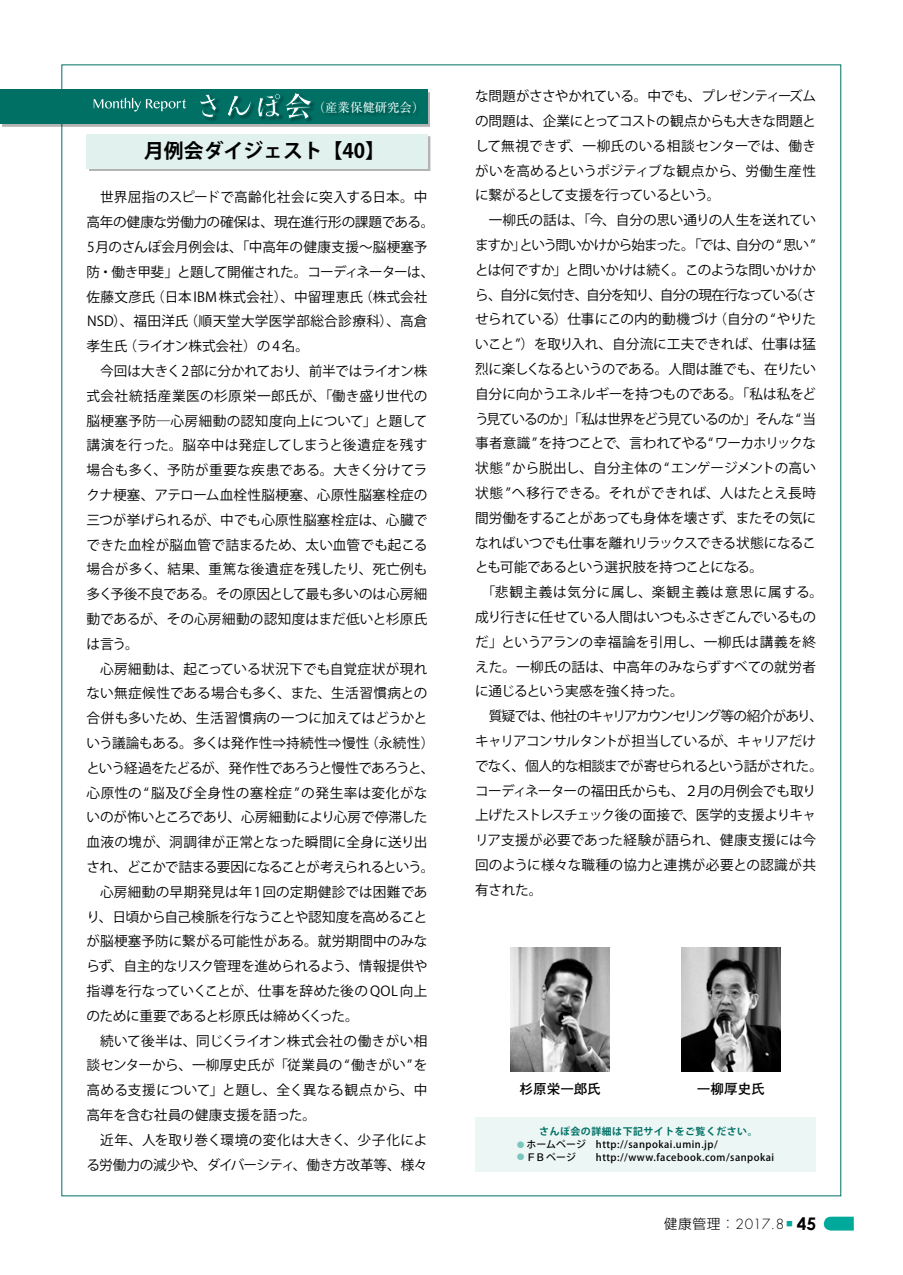
<style>
.page{position:relative;width:903px;height:1275px;background:#fff}
.page>*{position:absolute;margin:0;border:0;box-sizing:border-box;transform-origin:0 0}
.t1{font:700 19.78px "Koz Go Pro";color:#000}
.t2{font:700 17.32px "Century Gothic";color:#000}
.t3{font:13.65px/24.8px "Koz Go Pr 6 N";letter-spacing:-.01em;color:#000}
.t4{font:300 13.65px "Futura";color:#000}
.t5{font:700 13.65px "Futo Go B101 Pro";color:#000}
.t6{font:12.42px "Ryumin Pr 6";color:#fff}
.t7{font:500 9.97px/12.8px "Koz Go Pro";letter-spacing:.05em;color:#000}
.s1{font-weight:700;color:#007065}
.s2{font-weight:700;font-size:11.2px;color:#7ac6bc}
.s3{font-family:"Shin Go Pro"}
</style>
<div class="page">
<svg style="left:824px;top:1217px;width:30px;height:13px"></svg>
<div style="left:2px;top:92px;width:428px;height:35px;background:#b3b3b3"></div>
<div style="left:0;top:89px;width:428px;height:35px;background:#007065"></div>
<div style="left:89px;top:136px;width:341px;height:35px;background:#b3b3b3"></div>
<div style="left:87px;top:134px;width:341px;height:35px;background:#e1f1ee"></div>
<svg style="left:94px;top:98px;width:92px;height:14px"></svg>
<svg style="left:333px;top:106px;width:80px;height:8px"></svg>
<svg style="left:199px;top:93px;width:113px;height:27px"></svg>
<div style="left:475px;top:1117px;width:341px;height:54px;background:#ecf6f4"></div>
<img style="left:511px;top:947px;width:99px;height:124px">
<img style="left:681px;top:947px;width:99px;height:124px">
<p class="t6" style="left:313px;top:97px;width:113px">（産業保健研究会）</p>
<h1 class="t1" style="left:144px;top:138px;width:242px">月例会ダイジェスト【40】</h1>
<p class="t3" style="left:86px;top:185px;width:349px">　世界屈指のスピードで高齢化社会に突入する日本。中高年の健康な労働力の確保は、現在進行形の課題である。<br>5月のさんぽ会月例会は、｢中高年の健康支援～脳梗塞予防・働き甲斐｣と題して開催された。コーディネーターは、佐藤文彦氏（日本 IBM 株式会社）、中留理恵氏（株式会社<br>NSD）、福田洋氏（順天堂大学医学部総合診療科）、高倉孝生氏（ライオン株式会社）の 4 名。<br>　今回は大きく2 部に分かれており、前半ではライオン株式会社統括産業医の杉原栄一郎氏が、｢働き盛り世代の脳梗塞予防―心房細動の認知度向上について｣と題して講演を行った。脳卒中は発症してしまうと後遺症を残す場合も多く、予防が重要な疾患である。大きく分けてラクナ梗塞、アテローム血栓性脳梗塞、心原性脳塞栓症の三つが挙げられるが、中でも心原性脳塞栓症は、心臓でできた血栓が脳血管で詰まるため、太い血管でも起こる場合が多く、結果、重篤な後遺症を残したり、死亡例も多く予後不良である。その原因として最も多いのは心房細動であるが、その心房細動の認知度はまだ低いと杉原氏は言う。<br>　心房細動は、起こっている状況下でも自覚症状が現れない無症候性である場合も多く、また、生活習慣病との合併も多いため、生活習慣病の一つに加えてはどうかという議論もある。多くは発作性⇒持続性⇒慢性（永続性）という経過をたどるが、発作性であろうと慢性であろうと、心原性の“ 脳及び全身性の塞栓症 ”の発生率は変化がないのが怖いところであり、心房細動により心房で停滞した血液の塊が、洞調律が正常となった瞬間に全身に送り出され、どこかで詰まる要因になることが考えられるという。　心房細動の早期発見は年1回の定期健診では困難であり、日頃から自己検脈を行なうことや認知度を高めることが脳梗塞予防に繋がる可能性がある。就労期間中のみならず、自主的なリスク管理を進められるよう、情報提供や指導を行なっていくことが、仕事を辞めた後の QOL 向上のために重要であると杉原氏は締めくくった。<br>　続いて後半は、同じくライオン株式会社の働きがい相談センターから、一柳厚史氏が｢従業員の “ 働きがい” を高める支援について｣と題し、全く異なる観点から、中高年を含む社員の健康支援を語った。<br>　近年、人を取り巻く環境の変化は大きく、少子化による労働力の減少や、ダイバーシティ、働き方改革等、様々</p>
<p class="t3" style="left:475px;top:84px;width:349px">な問題がささやかれている。中でも、プレゼンティーズムの問題は、企業にとってコストの観点からも大きな問題として無視できず、一柳氏のいる相談センターでは、働きがいを高めるというポジティブな観点から、労働生産性に繋がるとして支援を行っているという。<br>　一柳氏の話は、｢今、自分の思い通りの人生を送れていますか｣という問いかけから始まった。｢では、自分の “ 思い ”とは何ですか｣と問いかけは続く。このような問いかけから、自分に気付き、自分を知り、自分の現在行なっている（させられている）仕事にこの内的動機づけ（自分の “やりたいこと”）を取り入れ、自分流に工夫できれば、仕事は猛烈に楽しくなるというのである。人間は誰でも、在りたい自分に向かうエネルギーを持つものである。｢私は私をどう見ているのか｣｢私は世界をどう見ているのか｣そんな “ 当事者意識 ” を持つことで、言われてやる“ ワーカホリックな状態 ” から脱出し、自分主体の “エンゲージメントの高い状態 ”へ移行できる。それができれば、人はたとえ長時間労働をすることがあっても身体を壊さず、またその気になればいつでも仕事を離れリラックスできる状態になることも可能であるという選択肢を持つことになる。<br>　｢悲観主義は気分に属し、楽観主義は意思に属する。成り行きに任せている人間はいつもふさぎこんでいるものだ｣というアランの幸福論を引用し、一柳氏は講義を終えた。一柳氏の話は、中高年のみならずすべての就労者に通じるという実感を強く持った。<br>　質疑では、他社のキャリアカウンセリング等の紹介があり、キャリアコンサルタントが担当しているが、キャリアだけでなく、個人的な相談までが寄せられるという話がされた。コーディネーターの福田氏からも、２月の月例会でも取り上げたストレスチェック後の面接で、医学的支援よりキャリア支援が必要であった経験が語られ、健康支援には今回のように様々な職種の協力と連携が必要との認識が共有された。</p>
<p class="t5" style="left:519px;top:1078px;width:83px">杉原栄一郎氏</p>
<p class="t5" style="left:697px;top:1078px;width:70px">一柳厚史氏</p>
<p class="t7" style="left:515px;top:1126px;width:260px;text-indent:24px"><span class="s1">さんぽ会の詳細は下記サイトをご覧ください。<br></span><span class="s2">◦</span>ホームページ　http://sanpokai.umin.jp/<br><span class="s2">◦</span>ＦＢページ　　http://www.facebook.com/sanpokai</p>
<p class="t4" style="left:664px;top:1215px;width:130px"><span class="s3">健康管理：</span>2017.8 <sup>■</sup></p>
<p class="t2" style="left:797px;top:1213px;width:21px">45</p>
</div>
